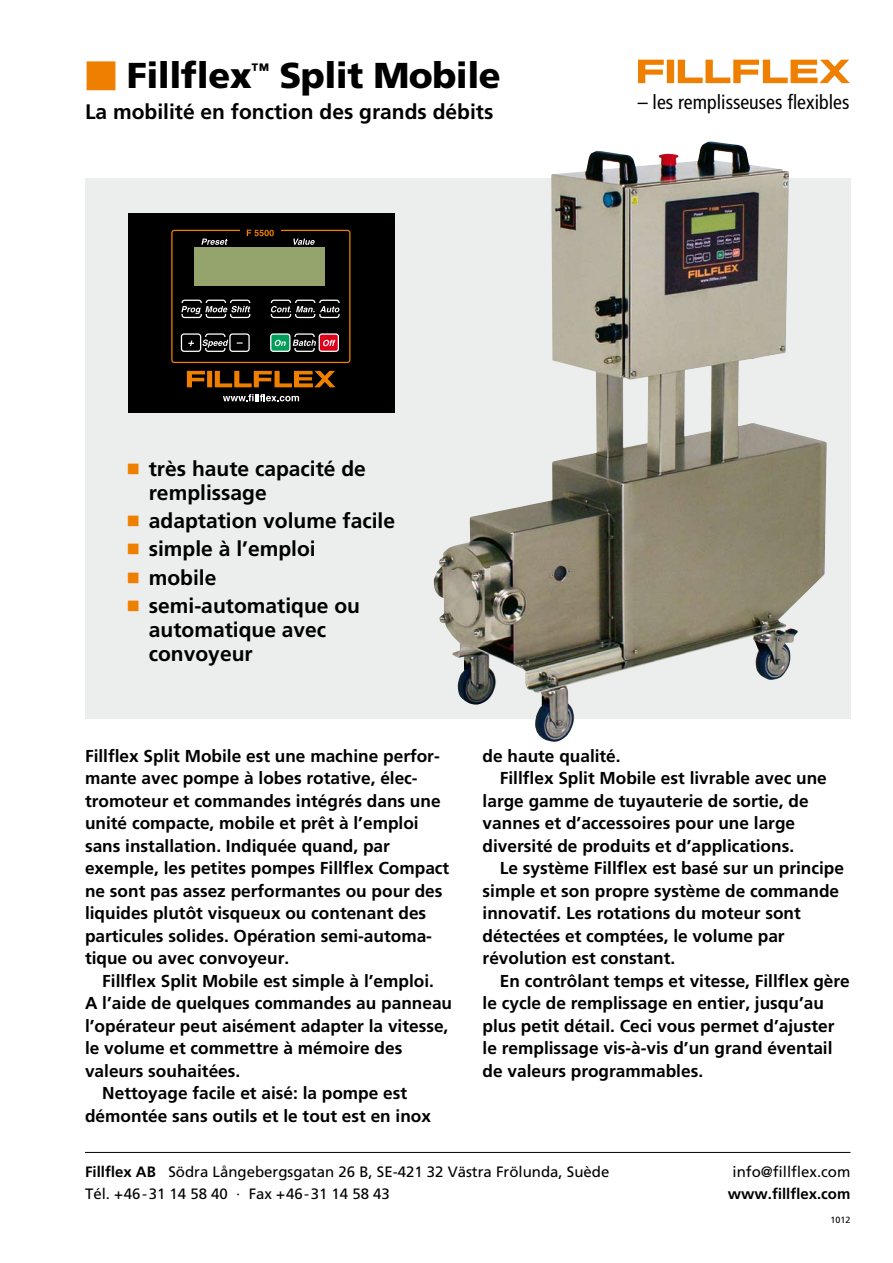
<style>
.page{position:relative;width:893px;height:1263px;background:#fff}
.page>*{position:absolute;margin:0;border:0;box-sizing:border-box;transform-origin:0 0}
.t1{font:900 36px "Frutiger";letter-spacing:-.015em;color:#000}
.t2{font:700 21px/28.2px "Frutiger";color:#000}
.t3{font:condensed 19.95px "Frutiger";color:#000}
.t4{font:700 17.25px/22.5px "Frutiger";color:#000}
.t5{font:15px "Frutiger";color:#000}
.t6{font:700 15px "Frutiger";color:#000}
.t7{font:9px "Frutiger";color:#000}
.s1{font-family:"Universal Newswith Comm Pi";font-weight:400;color:#ee7f00}
.s2{font-weight:700}
</style>
<div class="page">
<svg style="left:85px;top:179px;width:765px;height:540px;fill:#eceded"></svg>
<div style="left:128px;top:213px;width:266px;height:199px;background:#000"></div>
<div style="left:181px;top:300px;width:21px;height:18px;border:1px solid #fff;border-radius:3px"></div>
<div style="left:178px;top:303px;width:26px;height:11px;background:#000"></div>
<div style="left:206px;top:300px;width:20px;height:18px;border:1px solid #fff;border-radius:3px"></div>
<div style="left:202px;top:303px;width:28px;height:11px;background:#000"></div>
<div style="left:230px;top:300px;width:20px;height:18px;border:1px solid #fff;border-radius:3px"></div>
<div style="left:229px;top:303px;width:25px;height:11px;background:#000"></div>
<svg style="left:181px;top:306px;width:69px;height:8px"></svg>
<div style="left:181px;top:333px;width:20px;height:19px;border:1px solid #fff;border-radius:3px"></div>
<svg style="left:188px;top:341px;width:6px;height:5px"></svg>
<div style="left:205px;top:333px;width:20px;height:19px;border:1px solid #fff;border-radius:3px"></div>
<div style="left:203px;top:337px;width:24px;height:11px;background:#000"></div>
<svg style="left:202px;top:339px;width:26px;height:9px"></svg>
<div style="left:229px;top:333px;width:21px;height:19px;border:1px solid #fff;border-radius:3px"></div>
<svg style="left:237px;top:342px;width:6px;height:2px"></svg>
<svg style="left:201px;top:239px;width:27px;height:6px"></svg>
<div style="left:271px;top:300px;width:20px;height:18px;border:1px solid #fff;border-radius:3px"></div>
<div style="left:267px;top:303px;width:28px;height:11px;background:#000"></div>
<div style="left:295px;top:300px;width:20px;height:18px;border:1px solid #fff;border-radius:3px"></div>
<svg style="left:295px;top:303px;width:20px;height:11px"></svg>
<div style="left:319px;top:300px;width:21px;height:18px;border:1px solid #fff;border-radius:3px"></div>
<div style="left:315px;top:303px;width:28px;height:11px;background:#000"></div>
<svg style="left:271px;top:306px;width:69px;height:6px"></svg>
<div style="left:271px;top:334px;width:19px;height:17px;background:#009f59;border-radius:3px"></div>
<div style="left:270px;top:333px;width:21px;height:19px;border:1px solid #fff;border-radius:3px"></div>
<svg style="left:274px;top:340px;width:12px;height:6px"></svg>
<div style="left:294px;top:333px;width:21px;height:19px;border:1px solid #fff;border-radius:3px"></div>
<div style="left:292px;top:337px;width:25px;height:11px;background:#000"></div>
<svg style="left:293px;top:340px;width:23px;height:6px"></svg>
<div style="left:319px;top:334px;width:19px;height:17px;background:#dd001b;border-radius:3px"></div>
<div style="left:319px;top:333px;width:20px;height:19px;border:1px solid #fff;border-radius:3px"></div>
<svg style="left:323px;top:340px;width:12px;height:6px"></svg>
<svg style="left:293px;top:239px;width:22px;height:6px"></svg>
<div style="left:195px;top:247px;width:130px;height:39px;background:#94a46c"></div>
<div style="left:171px;top:230px;width:179px;height:133px;border:1px solid #ee7f00;border-radius:3px"></div>
<div style="left:240px;top:218px;width:40px;height:19px;background:#000"></div>
<svg style="left:247px;top:230px;width:27px;height:6px"></svg>
<svg style="left:223px;top:394px;width:76px;height:7px"></svg>
<svg style="left:187px;top:371px;width:18px;height:16px"></svg>
<div style="left:207px;top:371px;width:5px;height:16px;background:#ee7f00"></div>
<svg style="left:215px;top:371px;width:120px;height:16px"></svg>
<hr style="left:85px;top:1152px;width:765px;height:1px;background:#000">
<img style="left:434px;top:142px;width:275px;height:600px">
<svg style="left:638px;top:60px;width:212px;height:24px"></svg>
<svg style="left:638px;top:60px;width:26px;height:23px"></svg>
<div style="left:667px;top:60px;width:7px;height:23px;background:#ee7f00"></div>
<svg style="left:678px;top:60px;width:172px;height:23px"></svg>
<h1 class="t1" style="left:85px;top:53px;width:417px"><span class="s1">m</span> Fillflex<sup>™</sup> Split Mobile</h1>
<p class="t2" style="left:85px;top:97px;width:410px">La mobilité en fonction des grands débits</p>
<p class="t2" style="left:149px;top:456px;width:219px;line-height:24px;text-indent:-21px"><span class="s1">n</span> très haute capacité de remplissage</p>
<p class="t2" style="left:128px;top:506px;width:269px"><span class="s1">n</span> adaptation volume facile <span class="s1">n</span> simple à l’emploi<br><span class="s1">n</span> mobile<br><span class="s1">n</span> semi-automatique ou</p>
<p class="t2" style="left:149px;top:617px;width:179px;line-height:24px">automatique avec convoyeur</p>
<p class="t3" style="left:638px;top:90px;width:213px">– les remplisseuses flexibles</p>
<p class="t4" style="left:85px;top:744px;width:366px">Fillflex Split Mobile est une machine perfor&shy;mante avec pompe à lobes rotative, élec&shy;tromoteur et commandes intégrés dans une unité compacte, mobile et prêt à l’emploi sans installation. Indiquée quand, par exemple, les petites pompes Fillflex Compact ne sont pas assez performantes ou pour des liquides plutôt visqueux ou contenant des particules solides. Opération semi-automa&shy;tique ou avec convoyeur.</p>
<p class="t4" style="left:102px;top:969px;width:333px">Fillflex Split Mobile est simple à l’emploi.</p>
<p class="t4" style="left:85px;top:992px;width:369px">A l’aide de quelques commandes au panneau</p>
<p class="t4" style="left:85px;top:1014px;width:365px">l’opérateur peut aisément adapter la vitesse,</p>
<p class="t4" style="left:85px;top:1037px;width:319px">le volume et commettre à mémoire des</p>
<p class="t4" style="left:85px;top:1059px;width:157px">valeurs souhaitées.</p>
<p class="t4" style="left:102px;top:1082px;width:306px">Nettoyage facile et aisé: la pompe est</p>
<p class="t4" style="left:85px;top:1104px;width:348px">démontée sans outils et le tout est en inox</p>
<p class="t4" style="left:483px;top:744px;width:140px">de haute qualité.</p>
<p class="t4" style="left:500px;top:767px;width:328px">Fillflex Split Mobile est livrable avec une</p>
<p class="t4" style="left:483px;top:789px;width:327px">large gamme de tuyauterie de sortie, de</p>
<p class="t4" style="left:483px;top:812px;width:314px">vannes et d’accessoires pour une large</p>
<p class="t4" style="left:483px;top:834px;width:313px">diversité de produits et d’applications.</p>
<p class="t4" style="left:500px;top:857px;width:346px">Le système Fillflex est basé sur un principe</p>
<p class="t4" style="left:483px;top:879px;width:358px">simple et son propre système de commande</p>
<p class="t4" style="left:483px;top:902px;width:320px">innovatif. Les rotations du moteur sont</p>
<p class="t4" style="left:483px;top:924px;width:303px">détectées et comptées, le volume par</p>
<p class="t4" style="left:483px;top:947px;width:194px">révolution est constant.</p>
<p class="t4" style="left:500px;top:969px;width:351px">En contrôlant temps et vitesse, Fillflex gère</p>
<p class="t4" style="left:483px;top:992px;width:343px">le cycle de remplissage en entier, jusqu’au</p>
<p class="t4" style="left:483px;top:1014px;width:353px">plus petit détail. Ceci vous permet d’ajuster</p>
<p class="t4" style="left:483px;top:1037px;width:351px">le remplissage vis-à-vis d’un grand éventail</p>
<p class="t4" style="left:483px;top:1059px;width:222px">de valeurs programmables.</p>
<p class="t5" style="left:85px;top:1163px;width:526px"><span class="s2">Fillflex AB</span> Södra Långebergsgatan 26 B, SE-421 32 Västra Frölunda, Suède</p>
<p class="t5" style="left:733px;top:1163px;width:119px">info@fillflex.com</p>
<p class="t5" style="left:85px;top:1185px;width:306px">Tél. +46-31 14 58 40 · Fax +46-31 14 58 43</p>
<p class="t6" style="left:728px;top:1185px;width:124px">www.fillflex.com</p>
<p class="t7" style="left:830px;top:1215px;width:22px">1012</p>
</div>
